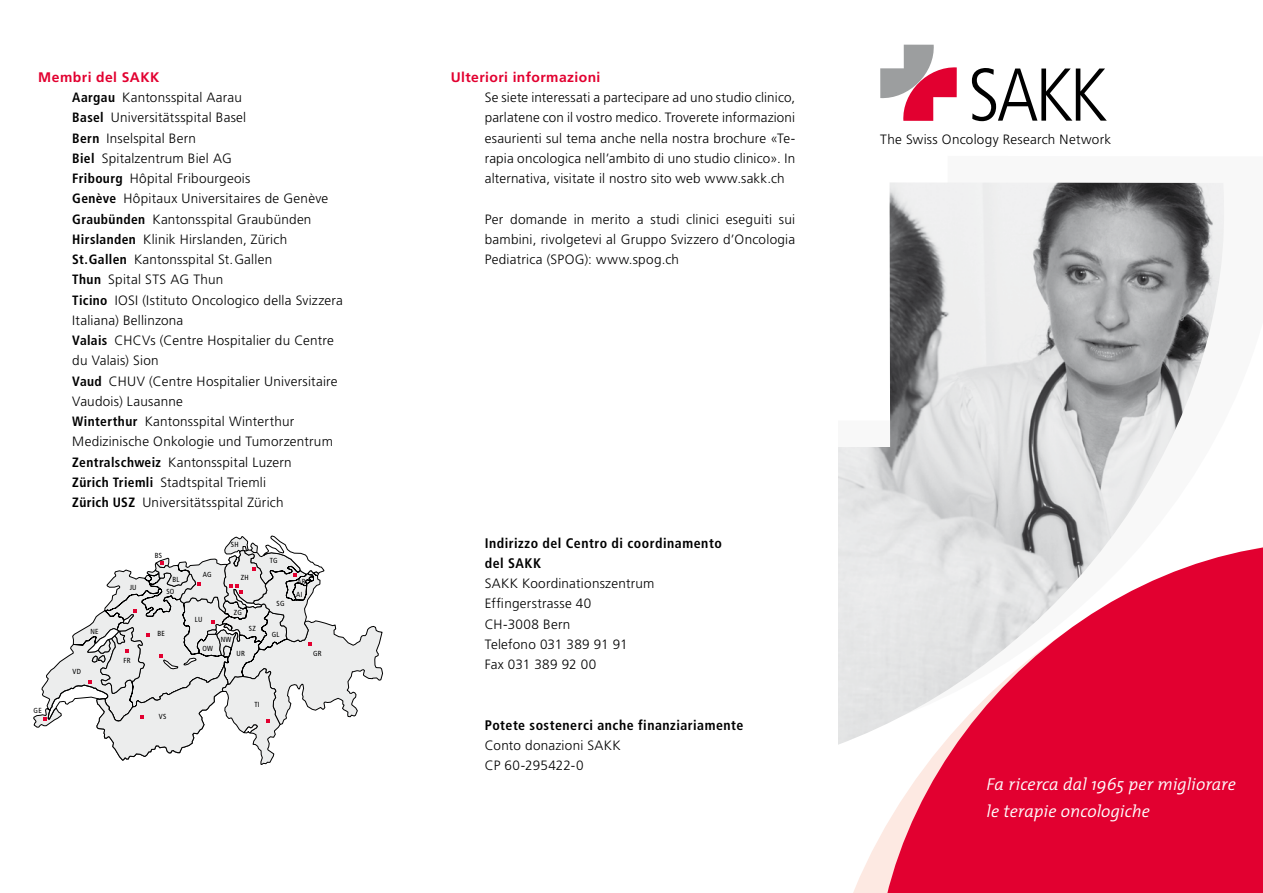
<style>
.page{position:relative;width:1263px;height:893px;background:#fff}
.page>*{position:absolute;margin:0;border:0;box-sizing:border-box;transform-origin:0 0}
.t1{font:italic 300 17.25px/27px "The Mix";color:#fff}
.t2{font:700 condensed 13.8px/20.2px "Frutiger LT Std";letter-spacing:.035em;color:#000}
.t3{font:700 13.8px "Frutiger LT Std";letter-spacing:.03em;color:#e20030}
.t4{font:300 13.5px/20.2px "Frutiger LT Std";letter-spacing:.02em;color:#000}
.t5{font:condensed 7.35px/13.6px "Frutiger LT Std";letter-spacing:.035em;color:#000}
.s1{font-weight:700;font-stretch:condensed}
</style>
<div class="page">
<svg style="left:861px;top:547px;width:402px;height:346px;background:#e51e48"></svg>
<img style="left:838px;top:182px;width:387px;height:563px">
<svg style="left:880px;top:45px;width:77px;height:76px"></svg>
<svg style="left:972px;top:68px;width:135px;height:53px"></svg>
<svg style="left:33px;top:569px;width:350px;height:159px"></svg>
<svg style="left:43px;top:536px;width:281px;height:229px"></svg>
<p class="t3" style="left:38px;top:69px;width:123px">Membri del SAKK</p>
<p class="t4" style="left:72px;top:88px;width:272px"><span class="s1">Aargau</span> Kantonsspital Aarau<br><span class="s1">Basel</span> Universitätsspital Basel<br><span class="s1">Bern</span> Inselspital Bern<br><span class="s1">Biel</span> Spitalzentrum Biel AG<br><span class="s1">Fribourg</span> Hôpital Fribourgeois<br><span class="s1">Genève</span> Hôpitaux Universitaires de Genève <span class="s1">Graubünden</span> Kantonsspital Graubünden <span class="s1">Hirslanden</span> Klinik Hirslanden, Zürich <span class="s1">St.Gallen</span> Kantonsspital St.Gallen<br><span class="s1">Thun</span> Spital STS AG Thun<br><span class="s1">Ticino</span> IOSI (Istituto Oncologico della Svizzera Italiana) Bellinzona<br><span class="s1">Valais</span> CHCVs (Centre Hospitalier du Centre du Valais) Sion<br><span class="s1">Vaud</span> CHUV (Centre Hospitalier Universitaire Vaudois) Lausanne<br><span class="s1">Winterthur</span> Kantonsspital Winterthur Medizinische Onkologie und Tumorzentrum <span class="s1">Zentralschweiz</span> Kantonsspital Luzern<br><span class="s1">Zürich Triemli</span> Stadtspital Triemli<br><span class="s1">Zürich USZ</span> Universitätsspital Zürich</p>
<p class="t5" style="left:34px;top:704px;width:10px">GE</p>
<p class="t5" style="left:90px;top:624px;width:10px">NE</p>
<p class="t5" style="left:73px;top:664px;width:10px">VD</p>
<p class="t5" style="left:130px;top:581px;width:8px">JU</p>
<p class="t5" style="left:123px;top:653px;width:9px">FR</p>
<p class="t5" style="left:231px;top:538px;width:9px">SH</p>
<p class="t5" style="left:155px;top:549px;width:9px">BS</p>
<p class="t5" style="left:172px;top:572px;width:9px">BL</p>
<p class="t5" style="left:166px;top:584px;width:10px">SO</p>
<p class="t5" style="left:203px;top:568px;width:10px">AG</p>
<p class="t5" style="left:241px;top:571px;width:9px">ZH</p>
<p class="t5" style="left:270px;top:554px;width:9px">TG</p>
<p class="t5" style="left:277px;top:597px;width:10px">SG</p>
<p class="t5" style="left:296px;top:574px;width:11px">AR<br>AI</p>
<p class="t5" style="left:195px;top:613px;width:9px">LU</p>
<p class="t5" style="left:234px;top:606px;width:9px">ZG</p>
<p class="t5" style="left:157px;top:627px;width:9px">BE</p>
<p class="t5" style="left:221px;top:632px;width:12px">NW</p>
<p class="t5" style="left:249px;top:621px;width:8px">SZ</p>
<p class="t5" style="left:272px;top:628px;width:9px">GL</p>
<p class="t5" style="left:202px;top:641px;width:12px">OW</p>
<p class="t5" style="left:237px;top:647px;width:10px">UR</p>
<p class="t5" style="left:313px;top:647px;width:10px">GR</p>
<p class="t5" style="left:159px;top:709px;width:9px">VS</p>
<p class="t5" style="left:254px;top:698px;width:7px">TI</p>
<p class="t3" style="left:451px;top:69px;width:151px">Ulteriori informazioni</p>
<p class="t4" style="left:485px;top:88px;width:312px;text-align:justify">Se siete interessati a partecipare ad uno studio clinico, parlatene con il vostro medico. Troverete informazioni esaurienti sul tema anche nella nostra brochure «Te&shy;rapia oncologica nell’ambito di uno studio clinico». In alternativa, visitate il nostro sito web www.sakk.ch</p>
<p class="t4" style="left:485px;top:209px;width:312px;text-align:justify">Per domande in merito a studi clinici eseguiti sui bambini, rivolgetevi al Gruppo Svizzero d’Oncologia Pediatrica (SPOG): www.spog.ch</p>
<p class="t4" style="left:880px;top:129px;width:232px">The Swiss Oncology Research Network</p>
<p class="t2" style="left:485px;top:533px;width:238px">Indirizzo del Centro di coordinamento del SAKK</p>
<p class="t4" style="left:485px;top:574px;width:171px">SAKK Koordinationszentrum<br>Effingerstrasse 40<br>CH-3008 Bern<br>Telefono 031 389 91 91<br>Fax 031 389 92 00</p>
<p class="t2" style="left:485px;top:715px;width:260px">Potete sostenerci anche finanziariamente</p>
<p class="t4" style="left:485px;top:736px;width:138px">Conto donazioni SAKK<br>CP 60-295422-0</p>
<p class="t1" style="left:986px;top:770px;width:251px">Fa ricerca dal 1965 per migliorare le terapie oncologiche</p>
</div>
